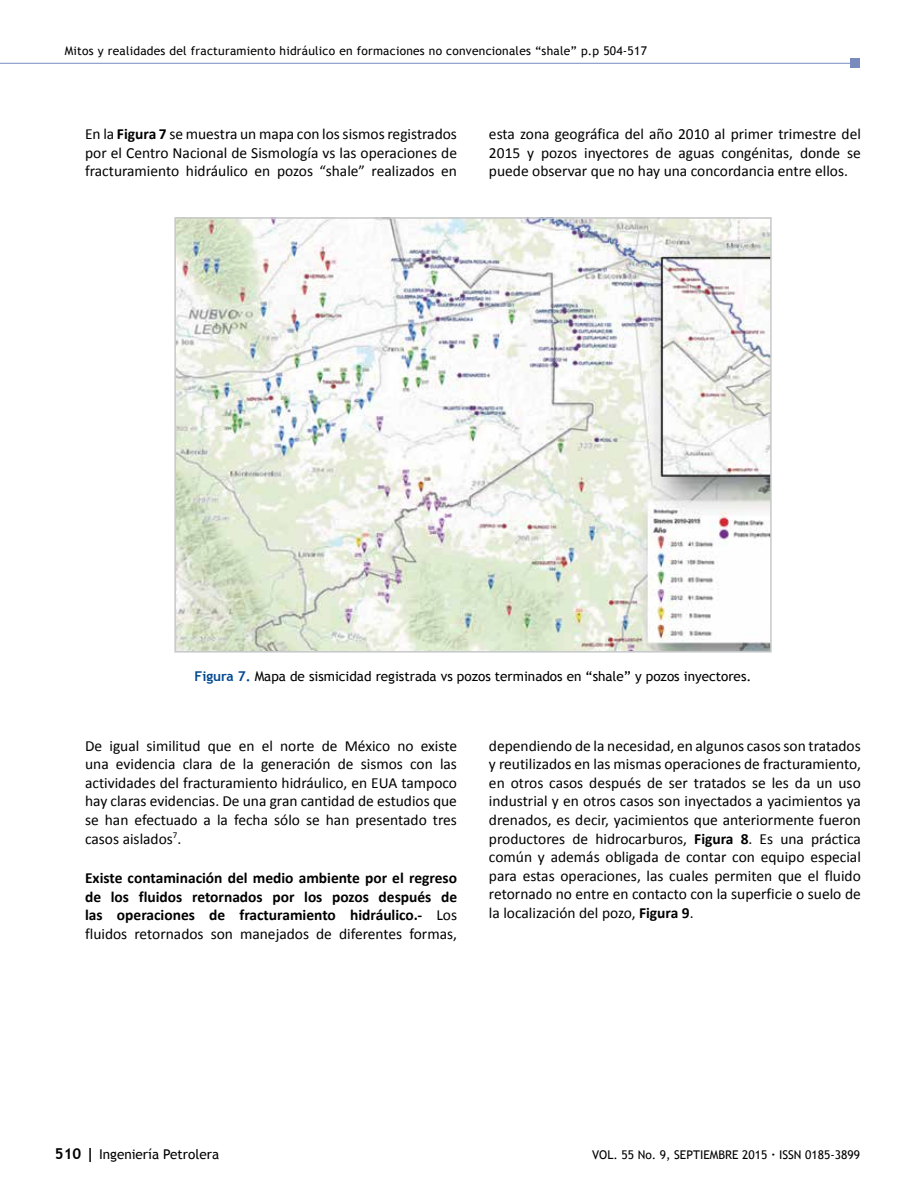
<style>
.page{position:relative;width:915px;height:1191px;background:#fff}
.page>*{position:absolute;margin:0;border:0;box-sizing:border-box;transform-origin:0 0}
.t1{font:15.45px/18.6px "Calibri";color:#000;text-align:justify}
.t2{font:700 15.45px/18.6px "Calibri";color:#000;text-align:justify}
.t3{font:13.5px "Trebuchet MS";color:#000}
.t4{font:12px "Trebuchet MS";letter-spacing:.02em;color:#000}
.t5{font:12px "Trebuchet MS";color:#000}
.s1{font-weight:700}
.s2{font-weight:700;color:#004990}
.s3{font-weight:400}
.s4{font-weight:700;font-size:15px}
</style>
<div class="page">
<hr style="left:0;top:63px;width:854px;height:1px;background:#788bbc">
<div style="left:850px;top:59px;width:9px;height:9px;background:#788bbc"></div>
<img style="left:177px;top:220px;width:591px;height:429px">
<div style="left:174px;top:217px;width:597px;height:435px;border:2px solid #c6c8ca"></div>
<p class="t4" style="left:65px;top:44px;width:583px">Mitos y realidades del fracturamiento hidráulico en formaciones no convencionales “shale” p.p 504-517</p>
<p class="t1" style="left:85px;top:125px;width:373px">En la <span class="s1">Figura 7</span> se muestra un mapa con los sismos registrados por el Centro Nacional de Sismología vs las operaciones de fracturamiento hidráulico en pozos “shale” realizados en</p>
<p class="t1" style="left:489px;top:125px;width:373px">esta zona geográfica del año 2010 al primer trimestre del 2015 y pozos inyectores de aguas congénitas, donde se puede observar que no hay una concordancia entre ellos.</p>
<p class="t3" style="left:194px;top:668px;width:558px"><span class="s2">Figura 7.</span> Mapa de sismicidad registrada vs pozos terminados en “shale” y pozos inyectores.</p>
<p class="t1" style="left:85px;top:736px;width:373px">De igual similitud que en el norte de México no existe una evidencia clara de la generación de sismos con las actividades del fracturamiento hidráulico, en EUA tampoco hay claras evidencias. De una gran cantidad de estudios que se han efectuado a la fecha sólo se han presentado tres casos aislados<sup>7</sup>.</p>
<p class="t2" style="left:85px;top:869px;width:373px">Existe contaminación del medio ambiente por el regreso de los fluidos retornados por los pozos después de las operaciones de fracturamiento hidráulico.- <span class="s3">Los fluidos retornados son manejados de diferentes formas,</span></p>
<p class="t1" style="left:489px;top:736px;width:373px">dependiendo de la necesidad, en algunos casos son tratados y reutilizados en las mismas operaciones de fracturamiento, en otros casos después de ser tratados se les da un uso industrial y en otros casos son inyectados a yacimientos ya drenados, es decir, yacimientos que anteriormente fueron productores de hidrocarburos, <span class="s1">Figura 8</span>. Es una práctica común y además obligada de contar con equipo especial para estas operaciones, las cuales permiten que el fluido retornado no entre en contacto con la superficie o suelo de la localización del pozo, <span class="s1">Figura 9</span>.</p>
<p class="t3" style="left:55px;top:1146px;width:166px"><span class="s4">510 |</span> Ingeniería Petrolera</p>
<p class="t5" style="left:592px;top:1147px;width:269px">VOL. 55 No. 9, SEPTIEMBRE 2015 <span class="s1">·</span> ISSN 0185-3899</p>
</div>
